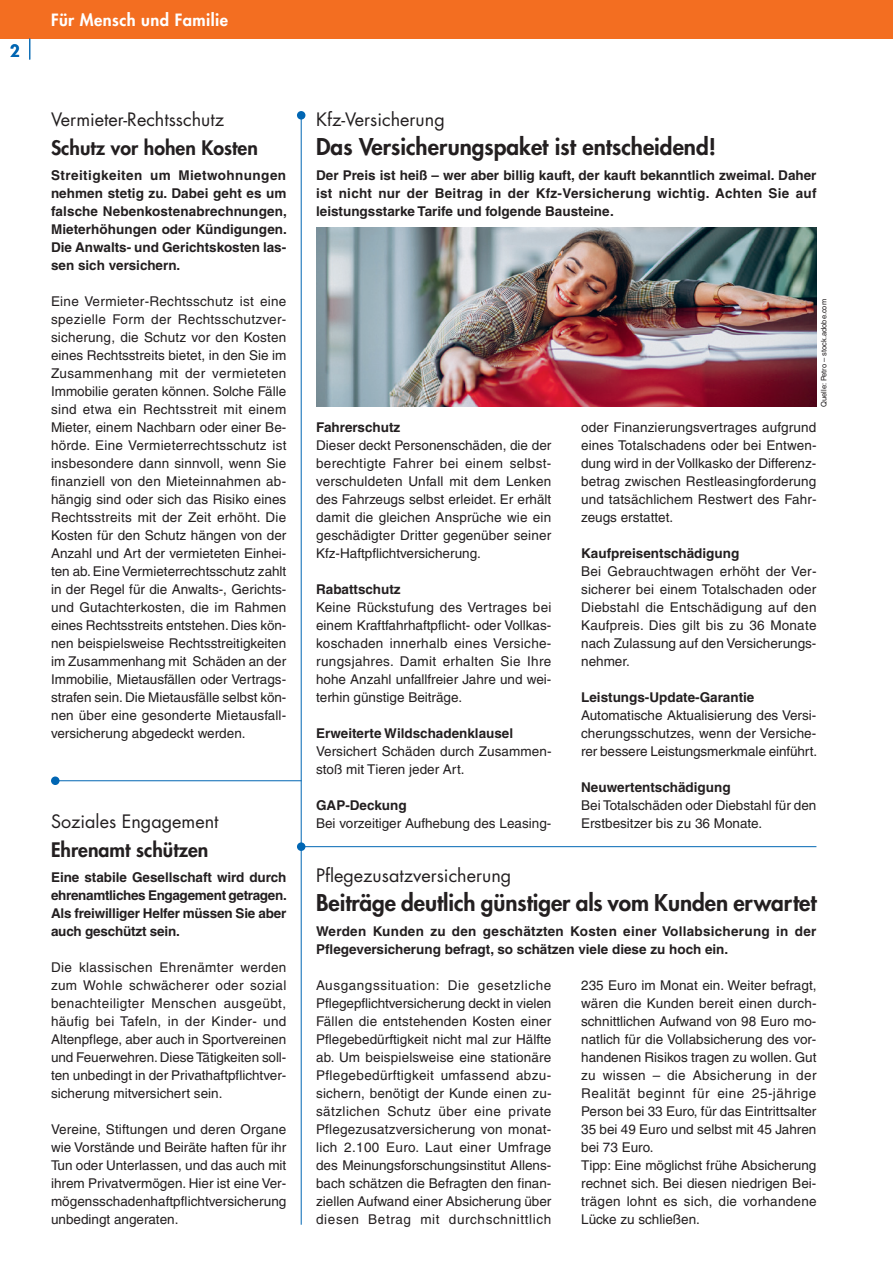
<style>
.page{position:relative;width:893px;height:1263px;background:#fff}
.page>*{position:absolute;margin:0;border:0;box-sizing:border-box;transform-origin:0 0}
.t1{font:800 22.5px "Futura LT";color:#231f20}
.t2{font:800 19.5px "Futura LT";color:#231f20}
.t3{font:18px "Futura LT";color:#231f20}
.t4{font:800 16.5px "Futura LT";letter-spacing:.025em;color:#fff}
.t5{font:800 16.5px "Futura LT";color:#0166b3}
.t6{font:13.5px/18px "Helvetica LT";color:#231f20;text-align:justify}
.t7{font:700 13.5px/18px "Helvetica LT";color:#231f20;text-align:justify}
.t8{font:7.5px "Helvetica LT";color:#231f20}
</style>
<div class="page">
<div style="left:0;top:0;width:893px;height:38px;background:#f36e21"></div>
<svg style="left:29px;top:38px;width:1px;height:22px"></svg>
<hr style="left:302px;top:846px;width:514px;height:1px;background:#0166b3">
<div style="left:297px;top:842px;width:8px;height:9px;background:#0166b3;border-radius:50%"></div>
<img style="left:316px;top:227px;width:500px;height:180px">
<hr style="left:301px;top:116px;width:1px;height:1109px;background:#0166b3">
<div style="left:297px;top:111px;width:8px;height:9px;background:#0166b3;border-radius:50%"></div>
<hr style="left:56px;top:780px;width:246px;height:1px;background:#0166b3">
<div style="left:51px;top:776px;width:9px;height:9px;background:#0166b3;border-radius:50%"></div>
<p class="t5" style="left:10px;top:40px;width:11px">2</p>
<p class="t4" style="left:51px;top:9px;width:178px">Für Mensch und Familie</p>
<h3 class="t3" style="left:51px;top:108px;width:175px">Vermieter-Rechtsschutz</h3>
<h2 class="t2" style="left:51px;top:134px;width:208px">Schutz vor hohen Kosten</h2>
<p class="t7" style="left:51px;top:166px;width:237px">Streitigkeiten um Mietwohnungen nehmen stetig zu. Dabei geht es um falsche Nebenkostenabrechnungen, Mieterhöhungen oder Kündigungen.<br>Die Anwalts- und Gerichtskosten las&shy;sen sich versichern.</p>
<p class="t6" style="left:51px;top:292px;width:237px">Eine Vermieter-Rechtsschutz ist eine spezielle Form der Rechtsschutzver&shy;sicherung, die Schutz vor den Kosten eines Rechtsstreits bietet, in den Sie im Zusammenhang mit der vermieteten Immobilie geraten können. Solche Fälle sind etwa ein Rechtsstreit mit einem Mieter, einem Nachbarn oder einer Be&shy;hörde. Eine Vermieterrechtsschutz ist insbesondere dann sinnvoll, wenn Sie finanziell von den Mieteinnahmen ab&shy;hängig sind oder sich das Risiko eines Rechtsstreits mit der Zeit erhöht. Die Kosten für den Schutz hängen von der Anzahl und Art der vermieteten Einhei&shy;ten ab. Eine Vermieterrechtsschutz zahlt in der Regel für die Anwalts-, Gerichts&shy;und Gutachterkosten, die im Rahmen eines Rechtsstreits entstehen. Dies kön&shy;nen beispielsweise Rechtsstreitigkeiten im Zusammenhang mit Schäden an der Immobilie, Mietausfällen oder Vertrags&shy;strafen sein. Die Mietausfälle selbst kön&shy;nen über eine gesonderte Mietausfall&shy;versicherung abgedeckt werden.</p>
<h3 class="t3" style="left:51px;top:810px;width:169px">Soziales Engagement</h3>
<h2 class="t2" style="left:51px;top:836px;width:159px">Ehrenamt schützen</h2>
<p class="t7" style="left:51px;top:868px;width:237px">Eine stabile Gesellschaft wird durch ehrenamtliches Engagement getragen.<br>Als freiwilliger Helfer müssen Sie aber auch geschützt sein.</p>
<p class="t6" style="left:51px;top:958px;width:237px">Die klassischen Ehrenämter werden zum Wohle schwächerer oder sozial benachteiligter Menschen ausgeübt, häufig bei Tafeln, in der Kinder- und Altenpflege, aber auch in Sportvereinen und Feuerwehren. Diese Tätigkeiten soll&shy;ten unbedingt in der Privathaftpflichtver&shy;sicherung mitversichert sein.</p>
<p class="t6" style="left:51px;top:1120px;width:237px">Vereine, Stiftungen und deren Organe wie Vorstände und Beiräte haften für ihr Tun oder Unterlassen, und das auch mit ihrem Privatvermögen. Hier ist eine Ver&shy;mögensschadenhaftpflichtversicherung unbedingt angeraten.</p>
<h3 class="t3" style="left:316px;top:108px;width:130px">Kfz-Versicherung</h3>
<h1 class="t1" style="left:316px;top:131px;width:402px">Das Versicherungspaket ist entscheidend!</h1>
<p class="t7" style="left:316px;top:166px;width:502px">Der Preis ist heiß – wer aber billig kauft, der kauft bekanntlich zweimal. Daher ist nicht nur der Beitrag in der Kfz-Versicherung wichtig. Achten Sie auf leistungsstarke Tarife und folgende Bausteine.</p>
<p class="t7" style="left:316px;top:418px;width:86px">Fahrerschutz</p>
<p class="t6" style="left:316px;top:436px;width:237px">Dieser deckt Personenschäden, die der berechtigte Fahrer bei einem selbst&shy;verschuldeten Unfall mit dem Lenken des Fahrzeugs selbst erleidet. Er erhält damit die gleichen Ansprüche wie ein geschädigter Dritter gegenüber seiner Kfz-Haftpflichtversicherung.</p>
<p class="t7" style="left:316px;top:580px;width:86px">Rabattschutz</p>
<p class="t6" style="left:316px;top:598px;width:237px">Keine Rückstufung des Vertrages bei einem Kraftfahrhaftpflicht- oder Vollkas&shy;koschaden innerhalb eines Versiche&shy;rungsjahres. Damit erhalten Sie Ihre hohe Anzahl unfallfreier Jahre und wei&shy;terhin günstige Beiträge.</p>
<p class="t7" style="left:316px;top:724px;width:199px">Erweiterte Wildschadenklausel</p>
<p class="t6" style="left:316px;top:742px;width:237px">Versichert Schäden durch Zusammen&shy;stoß mit Tieren jeder Art.</p>
<p class="t7" style="left:316px;top:796px;width:92px">GAP-Deckung</p>
<p class="t6" style="left:316px;top:814px;width:237px">Bei vorzeitiger Aufhebung des Leasing-</p>
<p class="t8" style="left:819px;top:407px;width:109px;rotate:-90deg">Quelle: Petro – stock.adobe.com</p>
<p class="t6" style="left:581px;top:418px;width:237px">oder Finanzierungsvertrages aufgrund eines Totalschadens oder bei Entwen&shy;dung wird in der Vollkasko der Differenz&shy;betrag zwischen Restleasingforderung und tatsächlichem Restwert des Fahr&shy;zeugs erstattet.</p>
<p class="t7" style="left:581px;top:544px;width:160px">Kaufpreisentschädigung</p>
<p class="t6" style="left:581px;top:562px;width:237px">Bei Gebrauchtwagen erhöht der Ver&shy;sicherer bei einem Totalschaden oder Diebstahl die Entschädigung auf den Kaufpreis. Dies gilt bis zu 36 Monate nach Zulassung auf den Versicherungs&shy;nehmer.</p>
<p class="t7" style="left:581px;top:688px;width:175px">Leistungs-Update-Garantie</p>
<p class="t6" style="left:581px;top:706px;width:237px">Automatische Aktualisierung des Versi&shy;cherungsschutzes, wenn der Versiche&shy;rer bessere Leistungsmerkmale einführt.</p>
<p class="t7" style="left:581px;top:778px;width:151px">Neuwertentschädigung</p>
<p class="t6" style="left:581px;top:796px;width:237px">Bei Totalschäden oder Diebstahl für den<br>Erstbesitzer bis zu 36 Monate.</p>
<h3 class="t3" style="left:316px;top:864px;width:197px">Pflegezusatzversicherung</h3>
<h1 class="t1" style="left:316px;top:887px;width:502px">Beiträge deutlich günstiger als vom Kunden erwartet</h1>
<p class="t7" style="left:316px;top:922px;width:502px">Werden Kunden zu den geschätzten Kosten einer Vollabsicherung in der<br>Pflegeversicherung befragt, so schätzen viele diese zu hoch ein.</p>
<p class="t6" style="left:316px;top:976px;width:237px">Ausgangssituation: Die gesetzliche Pflegepflichtversicherung deckt in vielen Fällen die entstehenden Kosten einer Pflegebedürftigkeit nicht mal zur Hälfte ab. Um beispielsweise eine stationäre Pflegebedürftigkeit umfassend abzu&shy;sichern, benötigt der Kunde einen zu&shy;sätzlichen Schutz über eine private Pflegezusatzversicherung von monat&shy;lich 2.100 Euro. Laut einer Umfrage des Meinungsforschungsinstitut Allens&shy;bach schätzen die Befragten den finan&shy;ziellen Aufwand einer Absicherung über diesen Betrag mit durchschnittlich</p>
<p class="t6" style="left:581px;top:976px;width:237px;text-align:left">235 Euro im Monat ein. Weiter befragt, wären die Kunden bereit einen durch&shy;schnittlichen Aufwand von 98 Euro mo&shy;natlich für die Vollabsicherung des vor&shy;handenen Risikos tragen zu wollen. Gut zu wissen – die Absicherung in der Realität beginnt für eine 25-jährige Person bei 33 Euro, für das Eintrittsalter 35 bei 49 Euro und selbst mit 45 Jahren bei 73 Euro.<br>Tipp: Eine möglichst frühe Absicherung rechnet sich. Bei diesen niedrigen Bei&shy;trägen lohnt es sich, die vorhandene Lücke zu schließen.</p>
</div>
